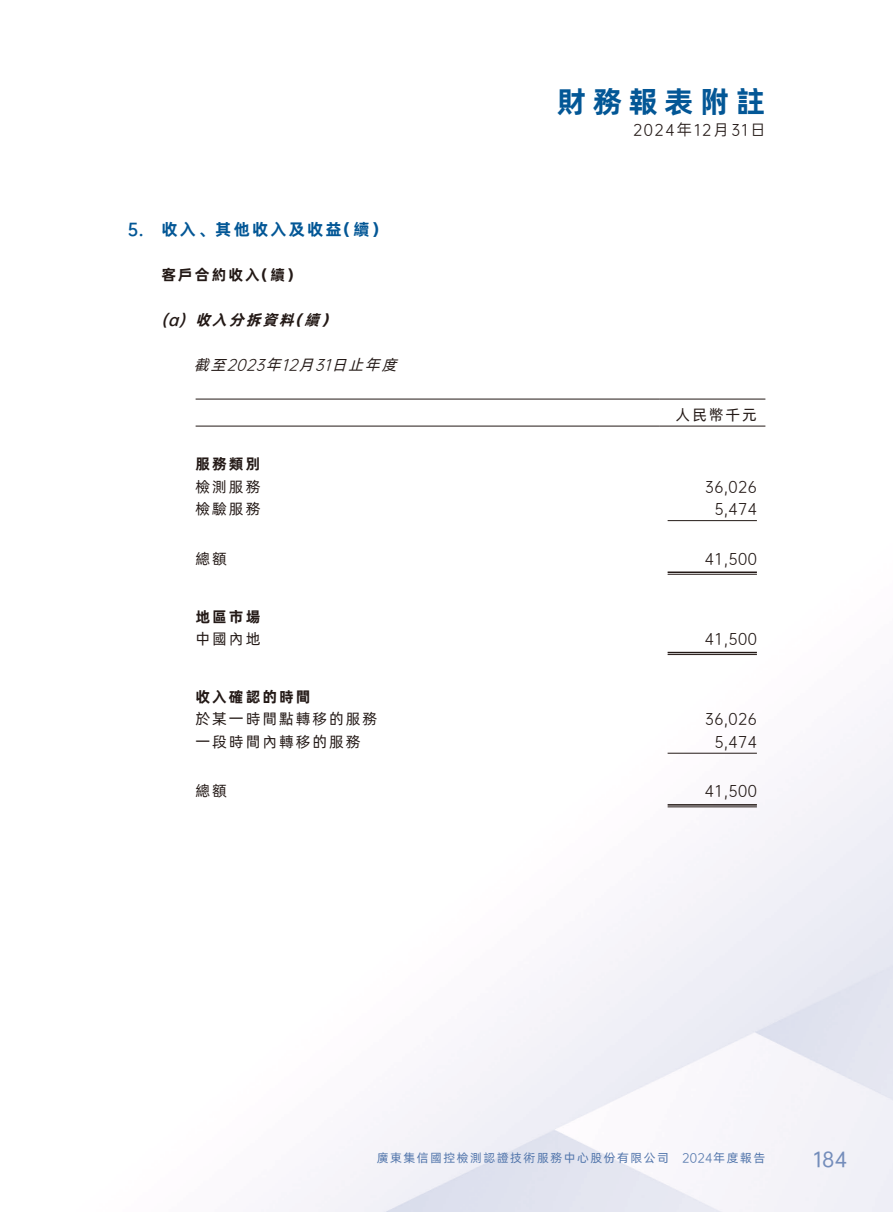
<style>
.page{position:relative;width:893px;height:1212px;background:#fff}
.page>*{position:absolute;margin:0;border:0;box-sizing:border-box;transform-origin:0 0}
.t1{font:30px "Alibaba Pu Hui Ti B";letter-spacing:.21em;color:#035796}
.t2{font:19.5px "OPPO Sans M";color:#748dbb}
.t3{font:16.5px "Alibaba Pu Hui Ti B";letter-spacing:.13em;color:#035796}
.t4{font:16.5px "OPPO Sans B";color:#035796}
.t5{font:15px "Alibaba Pu Hui Ti R";letter-spacing:.13em;color:#231916}
.t6{font:15px "OPPO Sans R";letter-spacing:.03em;color:#231916}
.t7{font:15px "Alibaba Pu Hui Ti B";letter-spacing:.13em;color:#231916}
.t8{font:15px "OPPO Sans R";letter-spacing:.135em;color:#231916}
.t9{font:italic 15px "Alibaba Pu Hui Ti B";color:#231916}
.t10{font:italic 15px "Alibaba Pu Hui Ti R";color:#231916}
.t11{font:italic 15px "OPPO Sans R";color:#231916}
.t12{font:italic 15px "OPPO Sans B";color:#231916}
.t13{font:12px "Alibaba Pu Hui Ti R";letter-spacing:.13em;color:#5175ab}
.t14{font:12px "OPPO Sans R";color:#5175ab}
.s1{font-family:"OPPO Sans B"}
.s2{font-family:"Alibaba Pu Hui Ti R"}
</style>
<div class="page">
<hr style="left:196px;top:399px;width:463px;height:1px;background:#231916">
<hr style="left:659px;top:399px;width:106px;height:1px;background:#231916">
<hr style="left:196px;top:426px;width:463px;height:1px;background:#231916">
<hr style="left:659px;top:426px;width:106px;height:1px;background:#231916">
<hr style="left:668px;top:520px;width:89px;height:1px;background:#231916">
<hr style="left:668px;top:571px;width:89px;height:2px;background:#231916">
<hr style="left:668px;top:574px;width:89px;height:1px;background:#231916">
<hr style="left:668px;top:652px;width:89px;height:1px;background:#231916">
<hr style="left:668px;top:654px;width:89px;height:1px;background:#231916">
<hr style="left:668px;top:753px;width:89px;height:1px;background:#231916">
<hr style="left:668px;top:804px;width:89px;height:1px;background:#231916">
<hr style="left:668px;top:806px;width:89px;height:1px;background:#231916">
<p class="t4" style="left:128px;top:215px;width:18px">5.</p>
<p class="t3" style="left:162px;top:216px;width:182px">收入、其他收入及收益</p>
<p class="t3" style="left:336px;top:216px;width:53px">（續(</p>
<p class="t7" style="left:162px;top:263px;width:100px">客戶合約收入</p>
<p class="t7" style="left:254px;top:263px;width:48px">（續(</p>
<p class="t9" style="left:179px;top:308px;width:147px"><span class="s1">)</span> 收入分拆資料續</p>
<p class="t12" style="left:162px;top:307px;width:25px">a(</p>
<p class="t9" style="left:288px;top:308px;width:22px">（</p>
<p class="t9" style="left:320px;top:308px;width:22px">(</p>
<p class="t10" style="left:266px;top:354px;width:22px">年</p>
<p class="t10" style="left:332px;top:354px;width:72px">日止年度</p>
<p class="t10" style="left:194px;top:354px;width:39px">截至</p>
<p class="t10" style="left:299px;top:354px;width:22px">月</p>
<p class="t11" style="left:227px;top:353px;width:45px">2023</p>
<p class="t11" style="left:282px;top:353px;width:23px">12</p>
<p class="t11" style="left:315px;top:353px;width:23px">31</p>
<p class="t7" style="left:196px;top:452px;width:66px">服務類別</p>
<p class="t5" style="left:196px;top:475px;width:66px">檢測服務</p>
<p class="t5" style="left:196px;top:498px;width:66px">檢驗服務</p>
<p class="t5" style="left:196px;top:547px;width:33px">總額</p>
<p class="t7" style="left:196px;top:604px;width:66px">地區市場</p>
<p class="t5" style="left:196px;top:627px;width:66px">中國內地</p>
<p class="t7" style="left:196px;top:685px;width:116px">收入確認的時間</p>
<p class="t5" style="left:196px;top:708px;width:183px">於某一時間點轉移的服務</p>
<p class="t5" style="left:196px;top:730px;width:167px">一段時間內轉移的服務</p>
<p class="t5" style="left:196px;top:780px;width:33px">總額</p>
<h1 class="t1" style="left:557px;top:78px;width:210px">財務報表附註</h1>
<p class="t8" style="left:633px;top:118px;width:134px">2024年12月31日</p>
<p class="t5" style="left:675px;top:403px;width:83px">人民幣千元</p>
<p class="t6" style="left:705px;top:475px;width:53px">36,026</p>
<p class="t6" style="left:715px;top:497px;width:44px">5,474</p>
<p class="t6" style="left:705px;top:547px;width:53px">41,500</p>
<p class="t6" style="left:705px;top:627px;width:53px">41,500</p>
<p class="t6" style="left:705px;top:707px;width:53px">36,026</p>
<p class="t6" style="left:715px;top:730px;width:44px">5,474</p>
<p class="t6" style="left:705px;top:779px;width:53px">41,500</p>
<p class="t13" style="left:377px;top:1149px;width:294px">廣東集信國控檢測認證技術服務中心股份有限公司</p>
<p class="t14" style="left:682px;top:1148px;width:85px">2024<span class="s2">年度報告</span></p>
<h2 class="t2" style="left:813px;top:1143px;width:35px">184</h2>
</div>
